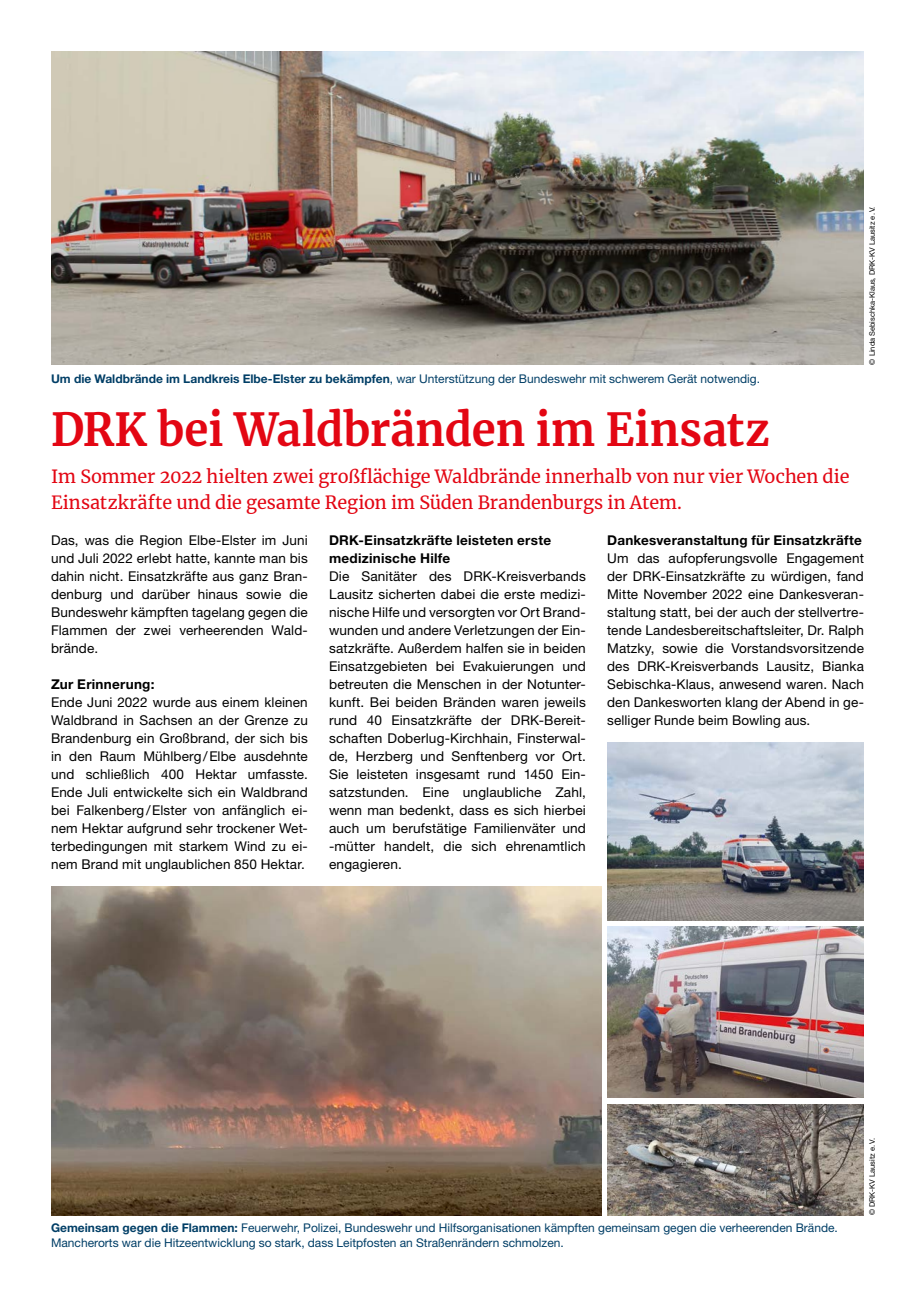
<style>
.page{position:relative;width:915px;height:1297px;background:#fff}
.page>*{position:absolute;margin:0;border:0;box-sizing:border-box;transform-origin:0 0}
.MGB_Headline{font:700 45px "Merriweather";color:#e30613}
.MGB_Subline{font:18px/25.5px "Merriweather";letter-spacing:-.005em;color:#e30613}
.MGB_Copy{font:13.5px/18px "Helvetica Neue LT Pro";letter-spacing:.01em;color:#000;text-align:justify}
.MGB_Copy-2{font:700 13.5px/18px "Helvetica Neue LT Pro";letter-spacing:.02em;color:#000}
.MGB_BU{font:12px/15px "Helvetica Neue LT Pro";color:#003e66}
.MGB_Fotocredits{font:7.5px "Helvetica Neue LT Pro";color:#000}
.s1{font-weight:700}
</style>
<div class="page">
<img style="left:51px;top:51px;width:812px;height:314px">
<img style="left:51px;top:887px;width:550px;height:328px">
<img style="left:607px;top:743px;width:256px;height:177px">
<img style="left:607px;top:926px;width:256px;height:172px">
<img style="left:607px;top:1104px;width:256px;height:111px">
<p class="MGB_BU" style="left:51px;top:371px;width:710px"><span class="s1">Um die Waldbrände im Landkreis Elbe-Elster zu bekämpfen</span>, war Unterstützung der Bundeswehr mit schwerem Gerät notwendig.</p>
<p class="MGB_Headline" style="left:51px;top:398px;width:720px">DRK bei Waldbränden im Einsatz</p>
<p class="MGB_Subline" style="left:51px;top:463px;width:799px">Im Sommer 2022 hielten zwei großflächige Waldbrände innerhalb von nur vier Wochen die<br>Einsatzkräfte und die gesamte Region im Süden Brandenburgs in Atem.</p>
<p class="MGB_Fotocredits" style="left:867px;top:365px;width:159px;rotate:-90deg">© Linda Sebischka-Klaus, DRK-KV Lausitz e.V.</p>
<p class="MGB_Copy" style="left:51px;top:530px;width:258px">Das, was die Region Elbe-Elster im Juni und Juli 2022 erlebt hatte, kannte man bis dahin nicht. Einsatzkräfte aus ganz Bran&shy;denburg und darüber hinaus sowie die Bundeswehr kämpften tagelang gegen die Flammen der zwei verheerenden Wald&shy;brände.</p>
<p class="MGB_Copy-2" style="left:51px;top:674px;width:105px">Zur Erinnerung:</p>
<p class="MGB_Copy" style="left:51px;top:692px;width:258px">Ende Juni 2022 wurde aus einem kleinen Waldbrand in Sachsen an der Grenze zu Brandenburg ein Großbrand, der sich bis in den Raum Mühlberg/Elbe ausdehnte und schließlich 400 Hektar umfasste.<br>Ende Juli entwickelte sich ein Waldbrand bei Falkenberg/Elster von anfänglich ei&shy;nem Hektar aufgrund sehr trockener Wet&shy;terbedingungen mit starkem Wind zu ei&shy;nem Brand mit unglaublichen 850 Hektar.</p>
<p class="MGB_Copy-2" style="left:329px;top:530px;width:223px">DRK-Einsatzkräfte leisteten erste medizinische Hilfe</p>
<p class="MGB_Copy" style="left:329px;top:566px;width:258px">Die Sanitäter des DRK-Kreisverbands Lausitz sicherten dabei die erste medizi&shy;nische Hilfe und versorgten vor Ort Brand&shy;wunden und andere Verletzungen der Ein&shy;satzkräfte. Außerdem halfen sie in beiden Einsatzgebieten bei Evakuierungen und betreuten die Menschen in der Notunter&shy;kunft. Bei beiden Bränden waren jeweils rund 40 Einsatzkräfte der DRK-Bereit&shy;schaften Doberlug-Kirchhain, Finsterwal&shy;de, Herzberg und Senftenberg vor Ort.<br>Sie leisteten insgesamt rund 1450 Ein&shy;satzstunden. Eine unglaubliche Zahl, wenn man bedenkt, dass es sich hierbei auch um berufstätige Familienväter und -mütter handelt, die sich ehrenamtlich engagieren.</p>
<p class="MGB_Copy-2" style="left:607px;top:530px;width:256px">Dankesveranstaltung für Einsatzkräfte</p>
<p class="MGB_Copy" style="left:607px;top:548px;width:258px">Um das aufopferungsvolle Engagement der DRK-Einsatzkräfte zu würdigen, fand Mitte November 2022 eine Dankesveran&shy;staltung statt, bei der auch der stellvertre&shy;tende Landesbereitschaftsleiter, Dr. Ralph Matzky, sowie die Vorstandsvorsitzende des DRK-Kreisverbands Lausitz, Bianka Sebischka-Klaus, anwesend waren. Nach den Dankesworten klang der Abend in ge&shy;selliger Runde beim Bowling aus.</p>
<p class="MGB_Fotocredits" style="left:867px;top:1215px;width:78px;rotate:-90deg">© DRK-KV Lausitz e.V.</p>
<p class="MGB_BU" style="left:51px;top:1220px;width:788px"><span class="s1">Gemeinsam gegen die Flammen:</span> Feuerwehr, Polizei, Bundeswehr und Hilfsorganisationen kämpften gemeinsam gegen die verheerenden Brände.<br>Mancherorts war die Hitzeentwicklung so stark, dass Leitpfosten an Straßenrändern schmolzen.</p>
</div>
